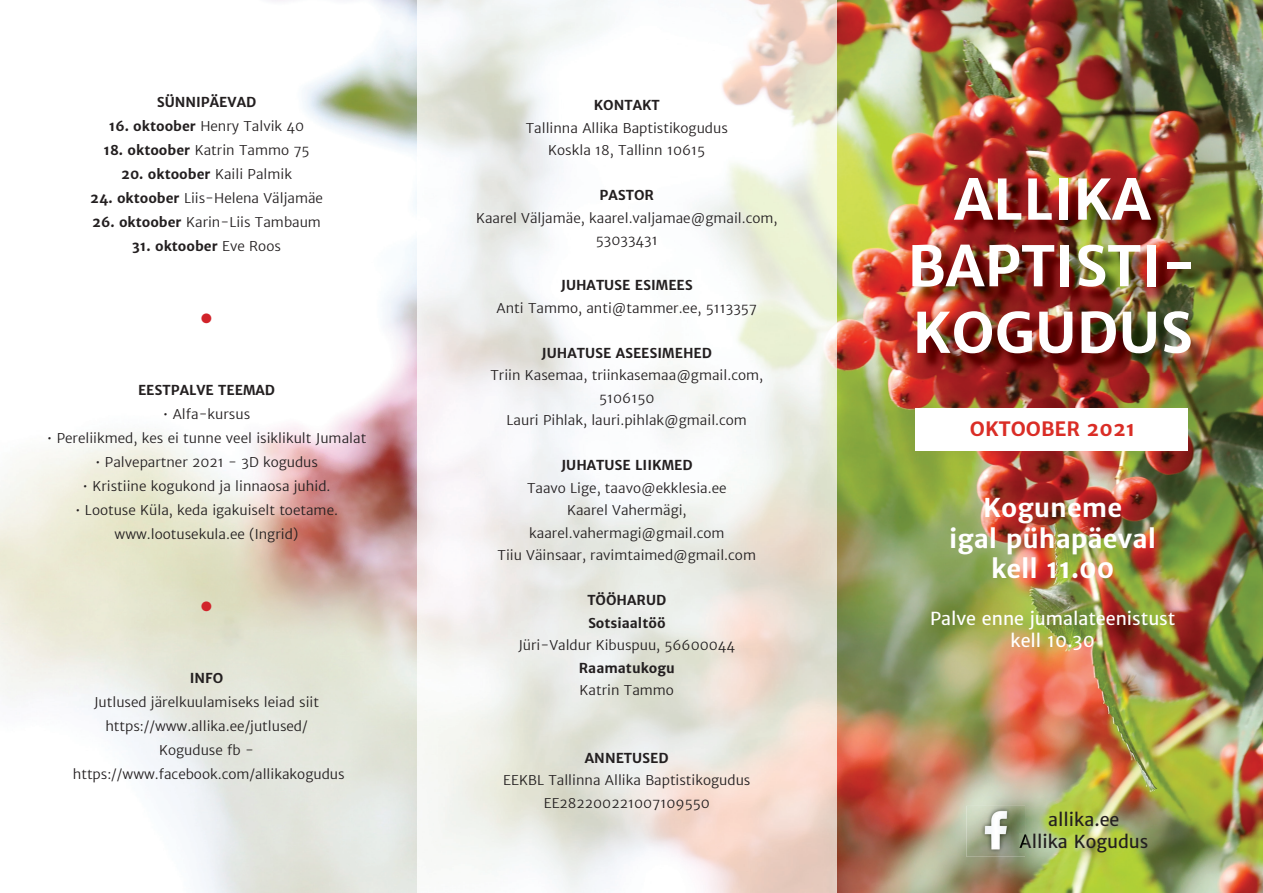
<style>
.page{position:relative;width:1263px;height:893px;background:#fff}
.page>*{position:absolute;margin:0;border:0;box-sizing:border-box;transform-origin:0 0}
.t1{font:700 55.5px/66.6px "Merriweather Sans";color:#fff;text-align:center}
.t2{font:700 25.5px/30.6px "Merriweather Sans";color:#fff;text-align:center}
.t3{font:700 19.5px "Merriweather Sans";color:#da2d26}
.t4{font:18px/21.6px "Merriweather Sans";color:#fff;text-align:center}
.t5{font:18px/21.6px "Merriweather Sans";color:#231f20;text-align:center}
.t6{font:300 13.5px/22.5px "Merriweather Sans";color:#231f20;text-align:center}
.t7{font:700 13.5px/22.5px "Merriweather Sans";color:#231f20}
.s1{font-weight:700}
.s2{font-weight:300}
</style>
<div class="page">
<img style="left:0;top:0;width:1263px;height:893px">
<img style="left:417px;top:0;width:420px;height:893px">
<div style="left:915px;top:408px;width:272px;height:43px;background:#fff"></div>
<img style="left:915px;top:180px;width:294px;height:192px">
<img style="left:966px;top:806px;width:59px;height:51px">
<img style="left:1019px;top:833px;width:6px;height:19px">
<img style="left:980px;top:807px;width:31px;height:46px">
<svg style="left:202px;top:313px;width:9px;height:10px"></svg>
<svg style="left:202px;top:601px;width:9px;height:10px"></svg>
<p class="t7" style="left:157px;top:91px;width:101px">SÜNNIPÄEVAD</p>
<p class="t6" style="left:109px;top:115px;width:197px"><span class="s1">16. oktoober</span> Henry Talvik 40</p>
<p class="t6" style="left:103px;top:139px;width:208px"><span class="s1">18. oktoober</span> Katrin Tammo 75</p>
<p class="t7" style="left:121px;top:163px;width:173px">20. oktoober <span class="s2">Kaili Palmik</span></p>
<p class="t6" style="left:90px;top:187px;width:234px"><span class="s1">24. oktoober</span> Liis-Helena Väljamäe</p>
<p class="t6" style="left:92px;top:211px;width:230px"><span class="s1">26. oktoober</span> Karin-Liis Tambaum</p>
<p class="t7" style="left:132px;top:235px;width:150px">31. oktoober <span class="s2">Eve Roos</span></p>
<p class="t7" style="left:138px;top:379px;width:139px">EESTPALVE TEEMAD</p>
<p class="t6" style="left:163px;top:403px;width:89px">• Alfa-kursus</p>
<p class="t6" style="left:47px;top:427px;width:321px">• Pereliikmed, kes ei tunne veel isiklikult Jumalat</p>
<p class="t6" style="left:95px;top:451px;width:224px">• Palvepartner 2021 - 3D kogudus</p>
<p class="t6" style="left:83px;top:475px;width:249px">• Kristiine kogukond ja linnaosa juhid.</p>
<p class="t6" style="left:75px;top:498px;width:265px;line-height:24px">• Lootuse Küla, keda igakuiselt toetame. www.lootusekula.ee (Ingrid)</p>
<p class="t7" style="left:190px;top:667px;width:35px">INFO</p>
<p class="t6" style="left:73px;top:690px;width:273px;line-height:24px">Jutlused järelkuulamiseks leiad siit https://www.allika.ee/jutlused/<br>Koguduse fb - https://www.facebook.com/allikakogudus</p>
<p class="t7" style="left:594px;top:94px;width:68px">KONTAKT</p>
<p class="t6" style="left:526px;top:117px;width:204px">Tallinna Allika Baptistikogudus<br>Koskla 18, Tallinn 10615</p>
<p class="t7" style="left:599px;top:184px;width:56px">PASTOR</p>
<p class="t6" style="left:476px;top:207px;width:303px">Kaarel Väljamäe, kaarel.valjamae@gmail.com,<br>53033431</p>
<p class="t7" style="left:561px;top:274px;width:134px">JUHATUSE ESIMEES</p>
<p class="t6" style="left:496px;top:297px;width:262px">Anti Tammo, anti@tammer.ee, 5113357</p>
<p class="t7" style="left:541px;top:342px;width:172px">JUHATUSE ASEESIMEHED</p>
<p class="t6" style="left:490px;top:364px;width:274px">Triin Kasemaa, triinkasemaa@gmail.com,<br>5106150<br>Lauri Pihlak, lauri.pihlak@gmail.com</p>
<p class="t7" style="left:561px;top:454px;width:133px">JUHATUSE LIIKMED</p>
<p class="t6" style="left:498px;top:477px;width:260px">Taavo Lige, taavo@ekklesia.ee<br>Kaarel Vahermägi, kaarel.vahermagi@gmail.com<br>Tiiu Väinsaar, ravimtaimed@gmail.com</p>
<p class="t7" style="left:587px;top:589px;width:80px">TÖÖHARUD<br>Sotsiaaltöö</p>
<p class="t6" style="left:518px;top:634px;width:218px">Jüri-Valdur Kibuspuu, 56600044</p>
<p class="t7" style="left:579px;top:657px;width:97px">Raamatukogu</p>
<p class="t6" style="left:580px;top:679px;width:96px">Katrin Tammo</p>
<p class="t7" style="left:585px;top:747px;width:85px">ANNETUSED</p>
<p class="t6" style="left:503px;top:769px;width:249px">EEKBL Tallinna Allika Baptistikogudus<br>EE282200221007109550</p>
<h1 class="t1" style="left:907px;top:167px;width:292px">ALLIKA<br>BAPTISTI-<br>KOGUDUS</h1>
<h3 class="t3" style="left:970px;top:417px;width:167px">OKTOOBER 2021</h3>
<h2 class="t2" style="left:949px;top:493px;width:208px">Koguneme<br>igal pühapäeval kell 11.00</h2>
<h3 class="t4" style="left:930px;top:608px;width:247px">Palve enne jumalateenistust kell 10.30</h3>
<h3 class="t5" style="left:1019px;top:809px;width:131px">allika.ee<br>Allika Kogudus</h3>
</div>
